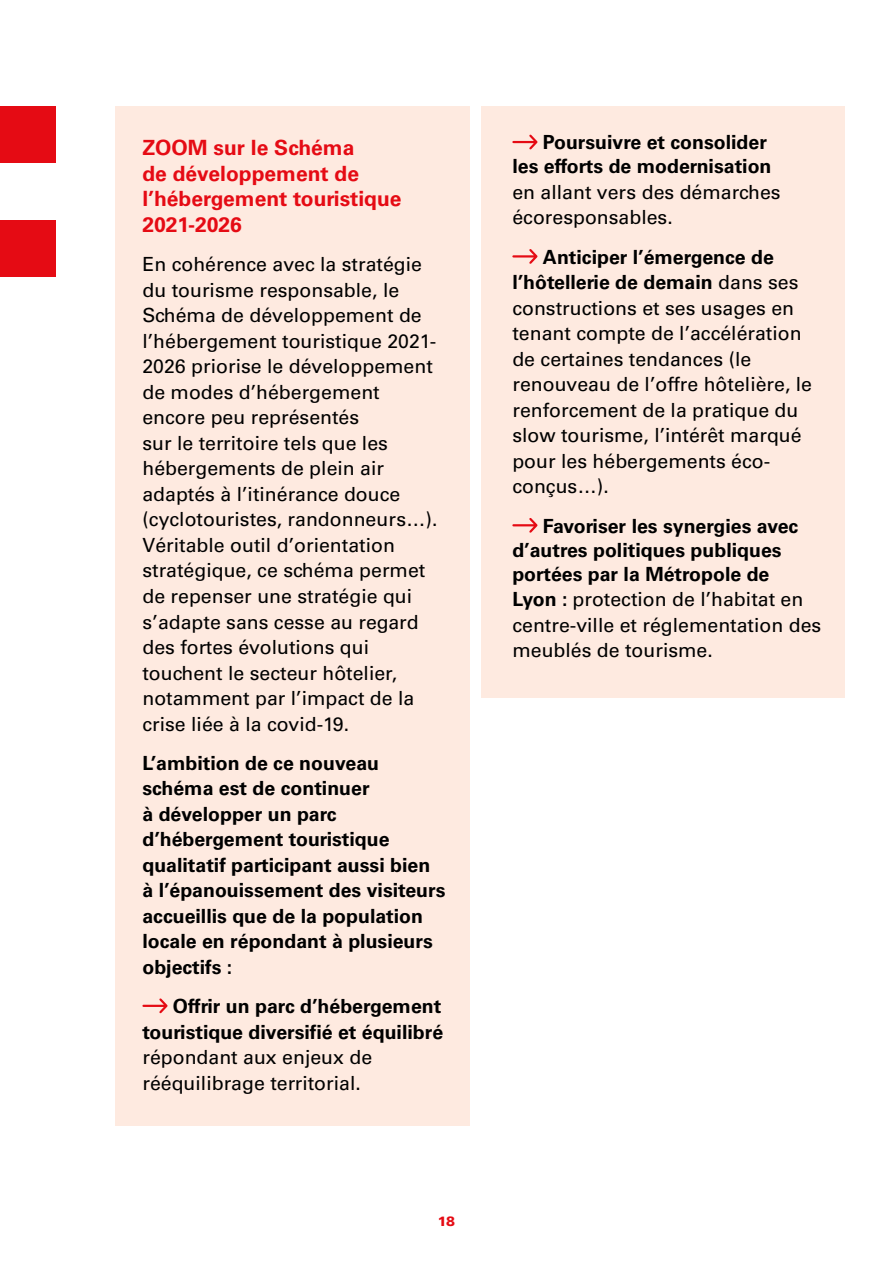
<style>
.page{position:relative;width:893px;height:1263px;background:#fff}
.page>*{position:absolute;margin:0;border:0;box-sizing:border-box;transform-origin:0 0}
.t1{font:700 21px/25.5px "Univers";color:#e50b14}
.t2{font:19.5px/25.5px "Univers";color:#000}
.t3{font:700 19.5px/25.5px "Univers";color:#000}
.t4{font:900 13.5px "Univers";color:#e50b14}
.s1{font-weight:700}
.s2{font-weight:400}
</style>
<div class="page">
<div style="left:481px;top:106px;width:363px;height:591px;background:#feeae0"></div>
<div style="left:115px;top:106px;width:354px;height:1020px;background:#feeae0"></div>
<svg style="left:142px;top:998px;width:26px;height:15px"></svg>
<svg style="left:512px;top:135px;width:26px;height:14px"></svg>
<svg style="left:512px;top:249px;width:26px;height:15px"></svg>
<svg style="left:512px;top:518px;width:26px;height:15px"></svg>
<div style="left:0;top:106px;width:55px;height:57px;background:#e50b14"></div>
<div style="left:0;top:220px;width:55px;height:56px;background:#e50b14"></div>
<p class="t1" style="left:142px;top:136px;width:261px">ZOOM sur le Schéma<br>de développement de l’hébergement touristique<br>2021-2026</p>
<p class="t2" style="left:142px;top:252px;width:297px">En cohérence avec la stratégie du tourisme responsable, le<br>Schéma de développement de l’hébergement touristique 2021-<br>2026 priorise le développement de modes d’hébergement encore peu représentés<br>sur le territoire tels que les hébergements de plein air adaptés à l’itinérance douce (cyclotouristes, randonneurs…).<br>Véritable outil d’orientation stratégique, ce schéma permet de repenser une stratégie qui s’adapte sans cesse au regard des fortes évolutions qui touchent le secteur hôtelier, notamment par l’impact de la crise liée à la covid-19.</p>
<p class="t3" style="left:142px;top:750px;width:305px">L’ambition de ce nouveau schéma est de continuer<br>à développer un parc d’hébergement touristique qualitatif participant aussi bien à l’épanouissement des visiteurs accueillis que de la population locale en répondant à plusieurs objectifs :</p>
<p class="t3" style="left:142px;top:994px;width:302px;text-align:right">Offrir un parc d’hébergement touristique diversifié et équilibré</p>
<p class="t2" style="left:142px;top:1045px;width:231px">répondant aux enjeux de rééquilibrage territorial.</p>
<p class="t4" style="left:438px;top:1212px;width:19px">18</p>
<p class="t3" style="left:512px;top:131px;width:261px;line-height:24px;text-align:right">Poursuivre et consolider<br>les efforts de modernisation</p>
<p class="t2" style="left:512px;top:179px;width:270px">en allant vers des démarches écoresponsables.</p>
<p class="t2" style="left:512px;top:244px;width:301px;text-indent:31px"><span class="s1">Anticiper l’émergence de l’hôtellerie de demain</span> dans ses constructions et ses usages en tenant compte de l’accélération de certaines tendances (le renouveau de l’offre hôtelière, le renforcement de la pratique du slow tourisme, l’intérêt marqué pour les hébergements éco&shy;conçus…).</p>
<p class="t3" style="left:512px;top:513px;width:310px;line-height:24.9px;text-indent:31px">Favoriser les synergies avec d’autres politiques publiques portées par la Métropole de<br>Lyon : <span class="s2">protection de l’habitat en centre-ville et réglementation des meublés de tourisme.</span></p>
</div>
